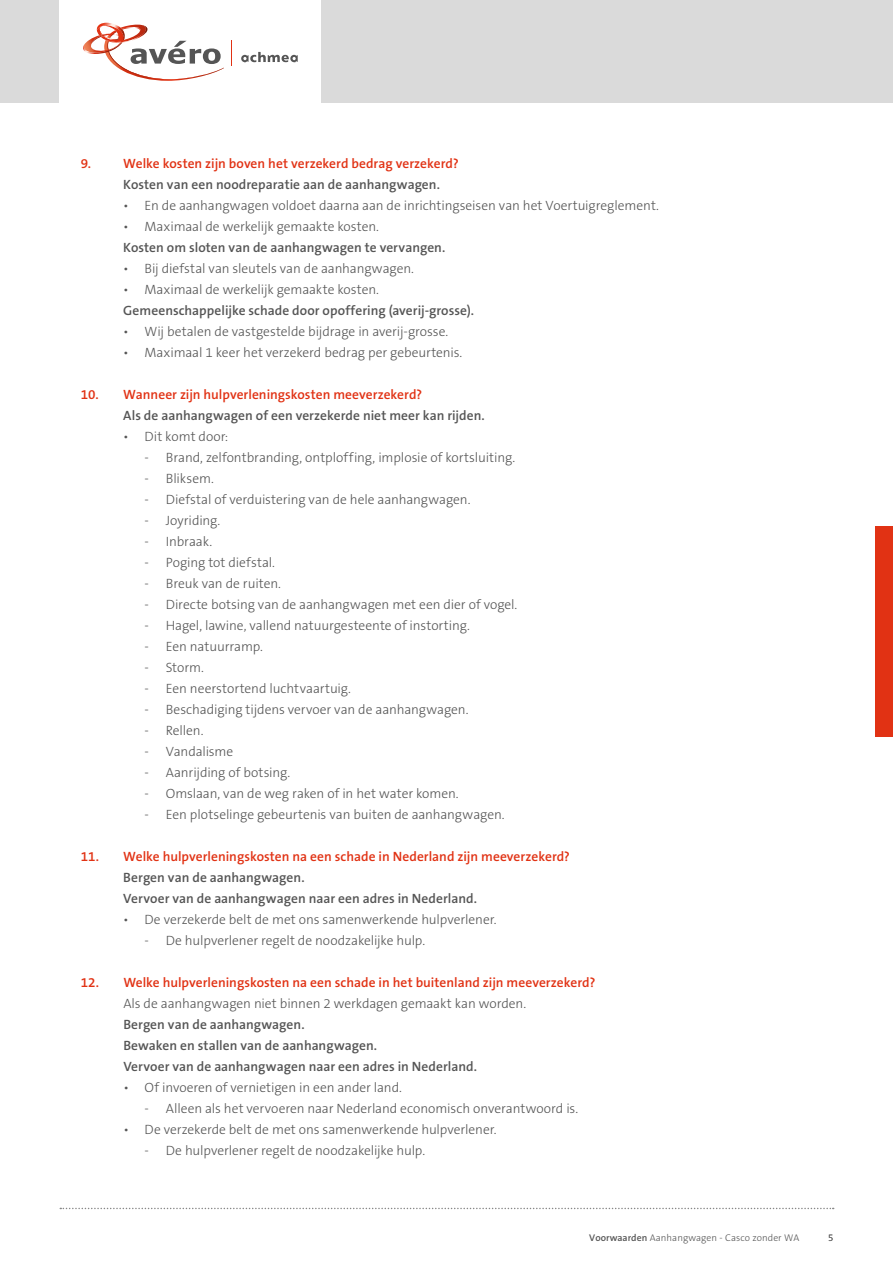
<style>
.page{position:relative;width:893px;height:1263px;background:#fff}
.page>*{position:absolute;margin:0;border:0;box-sizing:border-box;transform-origin:0 0}
.t1{font:300 13.5px "The Sans B3";letter-spacing:-.01em;color:#555}
.t2{font:600 13.5px/21px "The Sans B6";color:#555}
.t3{font:600 13.5px "The Sans B6";color:#e13214}
.t4{font:300 9.75px "The Sans B3";letter-spacing:.005em;color:#555}
.s1{font-family:"The Sans B6";font-weight:600}
</style>
<div class="page">
<div style="left:0;top:0;width:893px;height:103px;background:#dadada"></div>
<div style="left:60px;top:0;width:261px;height:103px;background:#fff"></div>
<svg style="left:241px;top:52px;width:57px;height:10px"></svg>
<svg style="left:83px;top:22px;width:141px;height:59px"></svg>
<svg style="left:231px;top:41px;width:1px;height:25px"></svg>
<svg style="left:60px;top:1208px;width:774px;height:1px"></svg>
<div style="left:876px;top:526px;width:17px;height:211px;background:#e13214"></div>
<p class="t3" style="left:81px;top:156px;width:380px">9. Welke kosten zijn boven het verzekerd bedrag verzekerd?</p>
<p class="t2" style="left:123px;top:175px;width:318px">Kosten van een noodreparatie aan de aanhangwagen.</p>
<p class="t1" style="left:123px;top:199px;width:537px">• En de aanhangwagen voldoet daarna aan de inrichtingseisen van het Voertuigreglement.</p>
<p class="t1" style="left:123px;top:220px;width:257px">• Maximaal de werkelijk gemaakte kosten.</p>
<p class="t2" style="left:123px;top:238px;width:324px">Kosten om sloten van de aanhangwagen te vervangen.</p>
<p class="t1" style="left:123px;top:262px;width:292px">• Bij diefstal van sleutels van de aanhangwagen.</p>
<p class="t1" style="left:123px;top:283px;width:257px">• Maximaal de werkelijk gemaakte kosten.</p>
<p class="t2" style="left:123px;top:301px;width:352px">Gemeenschappelijke schade door opoffering (averij-grosse).</p>
<p class="t1" style="left:123px;top:325px;width:327px">• Wij betalen de vastgestelde bijdrage in averij-grosse.</p>
<p class="t1" style="left:123px;top:346px;width:341px">• Maximaal 1 keer het verzekerd bedrag per gebeurtenis.</p>
<p class="t3" style="left:81px;top:387px;width:343px">10. Wanneer zijn hulpverleningskosten meeverzekerd?</p>
<p class="t2" style="left:123px;top:406px;width:363px">Als de aanhangwagen of een verzekerde niet meer kan rijden.</p>
<p class="t1" style="left:123px;top:430px;width:107px">• Dit komt door:</p>
<p class="t1" style="left:145px;top:451px;width:372px">- Brand, zelfontbranding, ontploffing, implosie of kortsluiting.</p>
<p class="t1" style="left:145px;top:472px;width:71px">- Bliksem.</p>
<p class="t1" style="left:145px;top:493px;width:327px">- Diefstal of verduistering van de hele aanhangwagen.</p>
<p class="t1" style="left:145px;top:514px;width:77px">- Joyriding.</p>
<p class="t1" style="left:145px;top:535px;width:69px">- Inbraak.</p>
<p class="t1" style="left:145px;top:556px;width:132px">- Poging tot diefstal.</p>
<p class="t1" style="left:145px;top:577px;width:138px">- Breuk van de ruiten.</p>
<p class="t1" style="left:145px;top:598px;width:374px">- Directe botsing van de aanhangwagen met een dier of vogel.</p>
<p class="t1" style="left:145px;top:619px;width:327px">- Hagel, lawine, vallend natuurgesteente of instorting.</p>
<p class="t1" style="left:145px;top:640px;width:120px">- Een natuurramp.</p>
<p class="t1" style="left:145px;top:661px;width:61px">- Storm.</p>
<p class="t1" style="left:145px;top:682px;width:208px">- Een neerstortend luchtvaartuig.</p>
<p class="t1" style="left:145px;top:703px;width:325px">- Beschadiging tijdens vervoer van de aanhangwagen.</p>
<p class="t1" style="left:145px;top:724px;width:61px">- Rellen.</p>
<p class="t1" style="left:145px;top:745px;width:90px">- Vandalisme</p>
<p class="t1" style="left:145px;top:766px;width:147px">- Aanrijding of botsing.</p>
<p class="t1" style="left:145px;top:787px;width:316px">- Omslaan, van de weg raken of in het water komen.</p>
<p class="t1" style="left:145px;top:808px;width:362px">- Een plotselinge gebeurtenis van buiten de aanhangwagen.</p>
<p class="t3" style="left:81px;top:850px;width:491px">11. Welke hulpverleningskosten na een schade in Nederland zijn meeverzekerd?</p>
<p class="t2" style="left:123px;top:868px;width:355px">Bergen van de aanhangwagen.<br>Vervoer van de aanhangwagen naar een adres in Nederland.</p>
<p class="t1" style="left:123px;top:913px;width:375px">• De verzekerde belt de met ons samenwerkende hulpverlener.</p>
<p class="t1" style="left:145px;top:934px;width:282px">- De hulpverlener regelt de noodzakelijke hulp.</p>
<p class="t3" style="left:81px;top:976px;width:516px">12. Welke hulpverleningskosten na een schade in het buitenland zijn meeverzekerd?</p>
<p class="t1" style="left:123px;top:997px;width:404px">Als de aanhangwagen niet binnen 2 werkdagen gemaakt kan worden.</p>
<p class="t2" style="left:123px;top:1015px;width:355px">Bergen van de aanhangwagen.<br>Bewaken en stallen van de aanhangwagen.<br>Vervoer van de aanhangwagen naar een adres in Nederland.</p>
<p class="t1" style="left:123px;top:1081px;width:280px">• Of invoeren of vernietigen in een ander land.</p>
<p class="t1" style="left:145px;top:1102px;width:435px">- Alleen als het vervoeren naar Nederland economisch onverantwoord is.</p>
<p class="t1" style="left:123px;top:1123px;width:375px">• De verzekerde belt de met ons samenwerkende hulpverlener.</p>
<p class="t1" style="left:145px;top:1144px;width:282px">- De hulpverlener regelt de noodzakelijke hulp.</p>
<p class="t4" style="left:589px;top:1233px;width:212px"><span class="s1">Voorwaarden</span> Aanhangwagen - Casco zonder WA</p>
<p class="t4" style="left:828px;top:1233px;width:7px">5</p>
</div>
